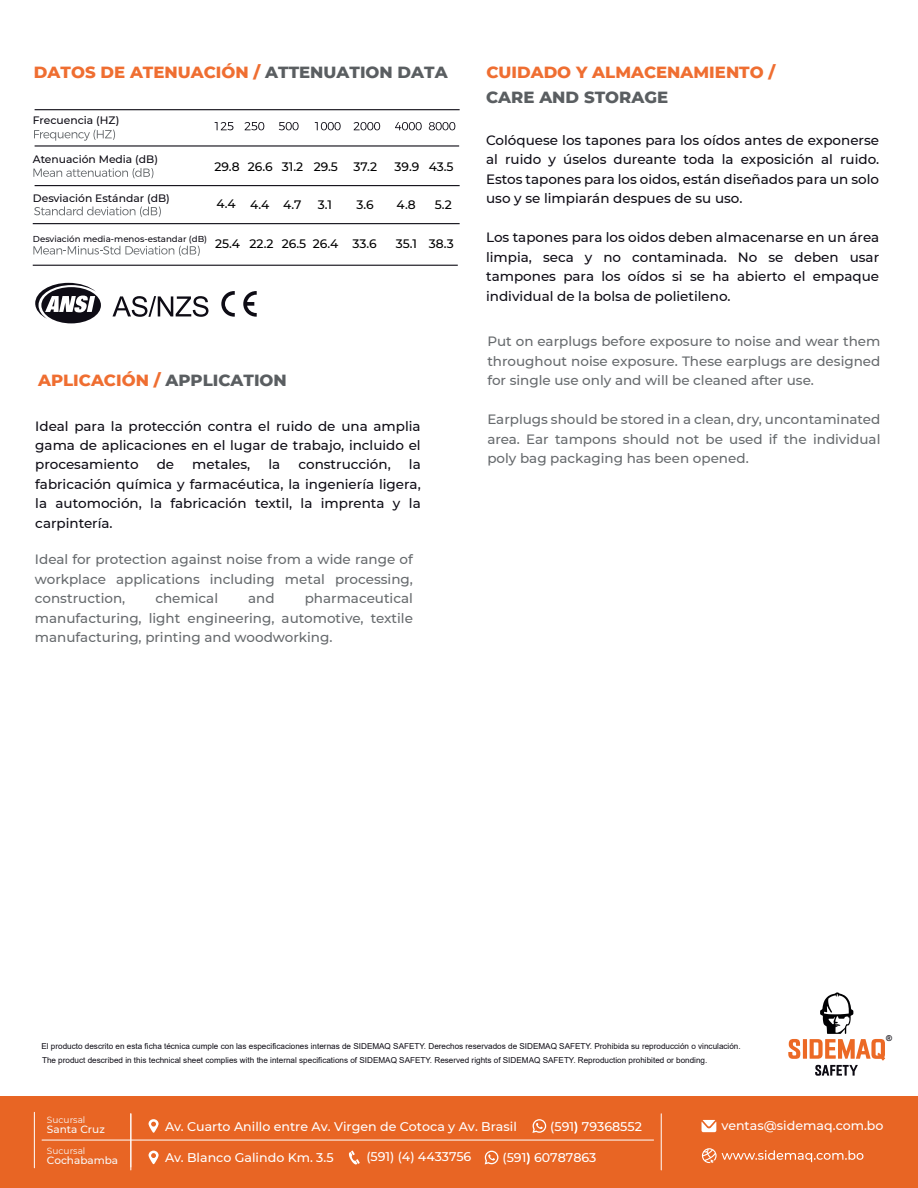
<style>
.page{position:relative;width:918px;height:1188px;background:#fff}
.page>*{position:absolute;margin:0;border:0;box-sizing:border-box;transform-origin:0 0}
.t1{font:800 16.5px "Montserrat";color:#ef6e31}
.t2{font:800 16.5px "Montserrat";color:#5a5e61}
.t3{font:500 13.5px/19.5px "Montserrat";color:#0e0c15;text-align:justify}
.t4{font:500 13.5px/19.5px "Montserrat";color:#666a6d;text-align:justify}
.t5{font:500 12.6px "Montserrat";color:#fff}
.t6{font:500 12.3px "Montserrat";color:#000001}
.t7{font:500 10.8px "Montserrat";color:#0e0c15}
.t8{font:500 10.5px "Montserrat";color:#f8f7f7}
.t9{font:9px "Montserrat";color:#f8f7f7}
.t10{font:500 8.7px "Montserrat";color:#0e0c15}
.t11{font:8.1px/14.7px "Arial";color:#0e0c15}
.t12{font:700 7.95px "Arial";color:#0d0b13}
.s1{color:#5a5e61}
</style>
<div class="page">
<svg style="left:112px;top:296px;width:96px;height:21px"></svg>
<svg style="left:35px;top:283px;width:66px;height:40px"></svg>
<svg style="left:221px;top:291px;width:36px;height:26px"></svg>
<svg style="left:788px;top:992px;width:97px;height:84px"></svg>
<svg style="left:34px;top:130px;width:81px;height:11px"></svg>
<svg style="left:33px;top:168px;width:120px;height:10px"></svg>
<svg style="left:34px;top:207px;width:127px;height:10px"></svg>
<svg style="left:33px;top:246px;width:167px;height:10px"></svg>
<hr style="left:35px;top:145px;width:424px;height:2px;background:#0e0c15">
<hr style="left:35px;top:185px;width:425px;height:1px;background:#0e0c15">
<hr style="left:33px;top:223px;width:427px;height:1px;background:#0e0c15">
<svg style="left:215px;top:122px;width:18px;height:8px"></svg>
<svg style="left:245px;top:122px;width:19px;height:8px"></svg>
<svg style="left:279px;top:122px;width:20px;height:8px"></svg>
<svg style="left:315px;top:122px;width:26px;height:8px"></svg>
<svg style="left:354px;top:122px;width:26px;height:8px"></svg>
<svg style="left:395px;top:122px;width:27px;height:8px"></svg>
<svg style="left:429px;top:122px;width:26px;height:8px"></svg>
<hr style="left:35px;top:109px;width:425px;height:1px;background:#0e0c15">
<hr style="left:33px;top:265px;width:425px;height:1px;background:#0e0c15">
<div style="left:0;top:1097px;width:918px;height:91px;background:#e86524"></div>
<svg style="left:702px;top:1148px;width:161px;height:15px"></svg>
<svg style="left:702px;top:1120px;width:14px;height:12px"></svg>
<svg style="left:485px;top:1151px;width:13px;height:13px"></svg>
<svg style="left:149px;top:1151px;width:10px;height:13px"></svg>
<svg style="left:532px;top:1119px;width:14px;height:14px"></svg>
<svg style="left:149px;top:1119px;width:10px;height:14px"></svg>
<svg style="left:349px;top:1151px;width:11px;height:14px"></svg>
<hr style="left:42px;top:1140px;width:612px;height:1px;background:#fff">
<hr style="left:34px;top:1112px;width:1px;height:56px;background:#fff">
<hr style="left:661px;top:1114px;width:1px;height:56px;background:#fff">
<hr style="left:131px;top:1114px;width:1px;height:56px;background:#fff">
<p class="t1" style="left:34px;top:60px;width:415px">DATOS DE ATENUACIÓN / <span class="s1">ATTENUATION DATA</span></p>
<p class="t7" style="left:33px;top:112px;width:88px">Frecuencia (HZ)</p>
<p class="t7" style="left:33px;top:151px;width:127px">Atenuación Media (dB)</p>
<p class="t7" style="left:33px;top:190px;width:138px">Desviación Estándar (dB)</p>
<p class="t10" style="left:33px;top:233px;width:176px">Desviación media-menos-estandar (dB)</p>
<p class="t6" style="left:215px;top:158px;width:125px">29.8 26.6 31.2 29.5</p>
<p class="t6" style="left:354px;top:158px;width:25px">37.2</p>
<p class="t6" style="left:395px;top:158px;width:61px">39.9 43.5</p>
<p class="t6" style="left:216px;top:196px;width:87px">4.4 4.4 4.7</p>
<p class="t6" style="left:318px;top:196px;width:16px">3.1</p>
<p class="t6" style="left:357px;top:196px;width:19px">3.6</p>
<p class="t6" style="left:397px;top:196px;width:21px">4.8</p>
<p class="t6" style="left:435px;top:196px;width:18px">5.2</p>
<p class="t6" style="left:215px;top:236px;width:163px">25.4 22.2 26.5 26.4 33.6</p>
<p class="t6" style="left:396px;top:236px;width:59px">35.1 38.3</p>
<p class="t1" style="left:38px;top:368px;width:250px">APLICACIÓN / <span class="s1">APPLICATION</span></p>
<p class="t3" style="left:35px;top:415px;width:387px">Ideal para la protección contra el ruido de una amplia gama de aplicaciones en el lugar de trabajo, incluido el procesamiento</p>
<p class="t3" style="left:157px;top:454px;width:19px">de</p>
<p class="t3" style="left:192px;top:454px;width:60px">metales,</p>
<p class="t3" style="left:269px;top:454px;width:13px">la</p>
<p class="t3" style="left:298px;top:454px;width:94px">construcción,</p>
<p class="t3" style="left:35px;top:454px;width:387px;text-indent:374px">la fabricación química y farmacéutica, la ingeniería ligera, la automoción, la fabricación textil, la imprenta y la carpintería.</p>
<p class="t4" style="left:35px;top:549px;width:380px">Ideal for protection against noise from a wide range of workplace applications including metal processing, construction,</p>
<p class="t4" style="left:35px;top:588px;width:380px;text-indent:270px">pharmaceutical manufacturing, light engineering, automotive, textile manufacturing, printing and woodworking.</p>
<p class="t4" style="left:155px;top:588px;width:64px">chemical</p>
<p class="t4" style="left:248px;top:588px;width:28px">and</p>
<p class="t1" style="left:486px;top:60px;width:291px">CUIDADO Y ALMACENAMIENTO /</p>
<p class="t2" style="left:486px;top:85px;width:184px">CARE AND STORAGE</p>
<p class="t3" style="left:486px;top:129px;width:395px">Colóquese los tapones para los oídos antes de exponerse al ruido y úselos dureante toda la exposición al ruido.<br>Estos tapones para los oidos, están diseñados para un solo uso y se limpiarán despues de su uso.</p>
<p class="t3" style="left:486px;top:227px;width:395px">Los tapones para los oidos deben almacenarse en un área limpia, seca y no contaminada. No se deben usar tampones para los oídos si se ha abierto el empaque individual de la bolsa de polietileno.</p>
<p class="t4" style="left:487px;top:331px;width:395px">Put on earplugs before exposure to noise and wear them throughout noise exposure. These earplugs are designed for single use only and will be cleaned after use.</p>
<p class="t4" style="left:487px;top:409px;width:395px">Earplugs should be stored in a clean, dry, uncontaminated area. Ear tampons should not be used if the individual poly bag packaging has been opened.</p>
<p class="t11" style="left:41px;top:1038px;width:701px">El producto descrito en esta ficha técnica cumple con las especificaciones internas de SIDEMAQ SAFETY. Derechos reservados de SIDEMAQ SAFETY. Prohibida su reproducción o vinculación.<br>The product described in this technical sheet complies with the internal specifications of SIDEMAQ SAFETY. Reserved rights of SIDEMAQ SAFETY. Reproduction prohibited or bonding.</p>
<p class="t12" style="left:886px;top:1033px;width:7px">®</p>
<p class="t9" style="left:47px;top:1113px;width:40px">Sucursal</p>
<p class="t8" style="left:47px;top:1122px;width:59px">Santa Cruz</p>
<p class="t9" style="left:47px;top:1144px;width:40px">Sucursal</p>
<p class="t8" style="left:47px;top:1153px;width:73px">Cochabamba</p>
<p class="t5" style="left:165px;top:1117px;width:353px">Av. Cuarto Anillo entre Av. Virgen de Cotoca y Av. Brasil</p>
<p class="t5" style="left:550px;top:1118px;width:93px">(591) 79368552</p>
<p class="t5" style="left:366px;top:1148px;width:106px">(591) (4) 4433756</p>
<p class="t5" style="left:165px;top:1149px;width:170px">Av. Blanco Galindo Km. 3.5</p>
<p class="t5" style="left:502px;top:1149px;width:96px">(591) 60787863</p>
<p class="t5" style="left:721px;top:1117px;width:164px">ventas@sidemaq.com.bo</p>
</div>
